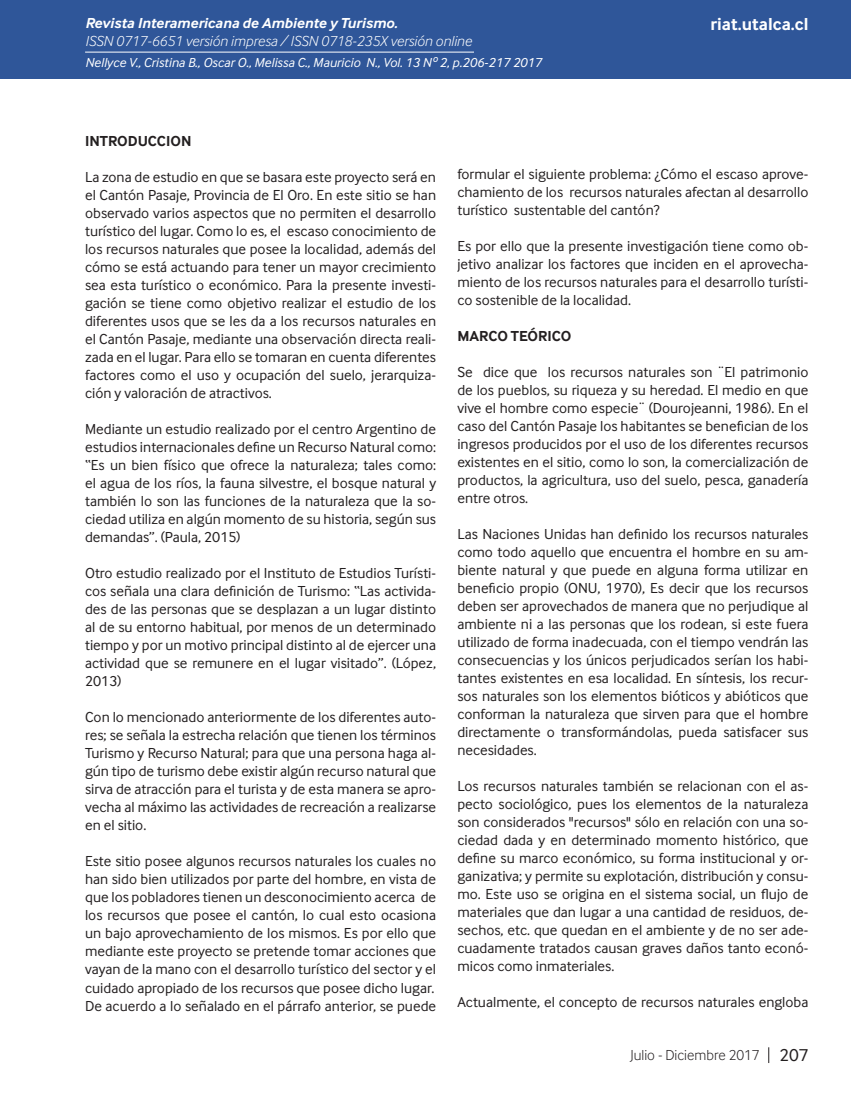
<style>
.page{position:relative;width:851px;height:1106px;background:#fff}
.page>*{position:absolute;margin:0;border:0;box-sizing:border-box;transform-origin:0 0}
.t1{font:700 18px "Inter Face";color:#fff}
.Cuerpo_de_Texto{font:15px/18px "Inter Face";color:#231f20;text-align:justify}
.t2{font:italic 300 15px "Inter Face";color:#fff}
.t3{font:italic 700 15px "Inter Face";color:#fff}
.Cuerpo_de_Texto-2{font:700 15px "Inter Face";color:#231f20}
.t4{font:300 15px "Inter Face";color:#231f20}
.Cuño_de_pagina{font:italic 13.5px "Inter Face";color:#fff}
.s1{font-weight:400;font-size:18px}
</style>
<div class="page">
<div style="left:0;top:0;width:850px;height:79px;background:#2f5699"></div>
<hr style="left:85px;top:52px;width:389px;height:1px;background:#fff">
<svg style="left:768px;top:1047px;width:1px;height:16px"></svg>
<p class="t3" style="left:85px;top:15px;width:314px">Revista Interamericana de Ambiente y Turismo.</p>
<p class="t2" style="left:85px;top:33px;width:388px">ISSN 0717-6651 versión impresa / ISSN 0718-235X versión online</p>
<p class="Cuño_de_pagina" style="left:85px;top:55px;width:458px">Nellyce V., Cristina B., Oscar O., Melissa C., Mauricio N., Vol. 13 Nº 2, p.206-217 2017</p>
<p class="t1" style="left:710px;top:14px;width:99px">riat.utalca.cl</p>
<p class="Cuerpo_de_Texto-2" style="left:85px;top:132px;width:108px">INTRODUCCION</p>
<p class="Cuerpo_de_Texto" style="left:85px;top:168px;width:352px">La zona de estudio en que se basara este proyecto será en el Cantón Pasaje, Provincia de El Oro. En este sitio se han observado varios aspectos que no permiten el desarrollo turístico del lugar. Como lo es, el escaso conocimiento de los recursos naturales que posee la localidad, además del cómo se está actuando para tener un mayor crecimiento sea esta turístico o económico. Para la presente investi&shy;gación se tiene como objetivo realizar el estudio de los diferentes usos que se les da a los recursos naturales en el Cantón Pasaje, mediante una observación directa reali&shy;zada en el lugar. Para ello se tomaran en cuenta diferentes factores como el uso y ocupación del suelo, jerarquiza&shy;ción y valoración de atractivos.</p>
<p class="Cuerpo_de_Texto" style="left:85px;top:420px;width:352px">Mediante un estudio realizado por el centro Argentino de estudios internacionales define un Recurso Natural como: “Es un bien físico que ofrece la naturaleza; tales como: el agua de los ríos, la fauna silvestre, el bosque natural y también lo son las funciones de la naturaleza que la so&shy;ciedad utiliza en algún momento de su historia, según sus demandas”. (Paula, 2015)</p>
<p class="Cuerpo_de_Texto" style="left:85px;top:564px;width:352px">Otro estudio realizado por el Instituto de Estudios Turísti&shy;cos señala una clara definición de Turismo: “Las activida&shy;des de las personas que se desplazan a un lugar distinto al de su entorno habitual, por menos de un determinado tiempo y por un motivo principal distinto al de ejercer una actividad que se remunere en el lugar visitado”. (López, 2013)</p>
<p class="Cuerpo_de_Texto" style="left:85px;top:708px;width:352px">Con lo mencionado anteriormente de los diferentes auto&shy;res; se señala la estrecha relación que tienen los términos Turismo y Recurso Natural; para que una persona haga al&shy;gún tipo de turismo debe existir algún recurso natural que sirva de atracción para el turista y de esta manera se apro&shy;vecha al máximo las actividades de recreación a realizarse en el sitio.</p>
<p class="Cuerpo_de_Texto" style="left:85px;top:852px;width:352px">Este sitio posee algunos recursos naturales los cuales no han sido bien utilizados por parte del hombre, en vista de que los pobladores tienen un desconocimiento acerca de los recursos que posee el cantón, lo cual esto ocasiona un bajo aprovechamiento de los mismos. Es por ello que mediante este proyecto se pretende tomar acciones que vayan de la mano con el desarrollo turístico del sector y el cuidado apropiado de los recursos que posee dicho lugar.</p>
<p class="Cuerpo_de_Texto" style="left:85px;top:996px;width:352px">De acuerdo a lo señalado en el párrafo anterior, se puede</p>
<p class="Cuerpo_de_Texto" style="left:457px;top:165px;width:352px">formular el siguiente problema: ¿Cómo el escaso aprove&shy;chamiento de los recursos naturales afectan al desarrollo turístico sustentable del cantón?</p>
<p class="Cuerpo_de_Texto" style="left:457px;top:237px;width:352px">Es por ello que la presente investigación tiene como ob&shy;jetivo analizar los factores que inciden en el aprovecha&shy;miento de los recursos naturales para el desarrollo turísti&shy;co sostenible de la localidad.</p>
<p class="Cuerpo_de_Texto-2" style="left:457px;top:327px;width:115px">MARCO TEÓRICO</p>
<p class="Cuerpo_de_Texto" style="left:457px;top:363px;width:352px">Se dice que los recursos naturales son ¨El patrimonio de los pueblos, su riqueza y su heredad. El medio en que vive el hombre como especie¨ (Dourojeanni, 1986). En el caso del Cantón Pasaje los habitantes se benefician de los ingresos producidos por el uso de los diferentes recursos existentes en el sitio, como lo son, la comercialización de productos, la agricultura, uso del suelo, pesca, ganadería entre otros.</p>
<p class="Cuerpo_de_Texto" style="left:457px;top:525px;width:352px">Las Naciones Unidas han definido los recursos naturales como todo aquello que encuentra el hombre en su am&shy;biente natural y que puede en alguna forma utilizar en beneficio propio (ONU, 1970), Es decir que los recursos deben ser aprovechados de manera que no perjudique al ambiente ni a las personas que los rodean, si este fuera utilizado de forma inadecuada, con el tiempo vendrán las consecuencias y los únicos perjudicados serían los habi&shy;tantes existentes en esa localidad. En síntesis, los recur&shy;sos naturales son los elementos bióticos y abióticos que conforman la naturaleza que sirven para que el hombre directamente o transformándolas, pueda satisfacer sus necesidades.</p>
<p class="Cuerpo_de_Texto" style="left:457px;top:777px;width:352px">Los recursos naturales también se relacionan con el as&shy;pecto sociológico, pues los elementos de la naturaleza son considerados "recursos" sólo en relación con una so&shy;ciedad dada y en determinado momento histórico, que define su marco económico, su forma institucional y or&shy;ganizativa; y permite su explotación, distribución y consu&shy;mo. Este uso se origina en el sistema social, un flujo de materiales que dan lugar a una cantidad de residuos, de&shy;sechos, etc. que quedan en el ambiente y de no ser ade&shy;cuadamente tratados causan graves daños tanto econó&shy;micos como inmateriales.</p>
<p class="Cuerpo_de_Texto" style="left:457px;top:993px;width:352px">Actualmente, el concepto de recursos naturales engloba</p>
<p class="t4" style="left:630px;top:1046px;width:180px">Julio - Diciembre 2017 <span class="s1">207</span></p>
</div>
